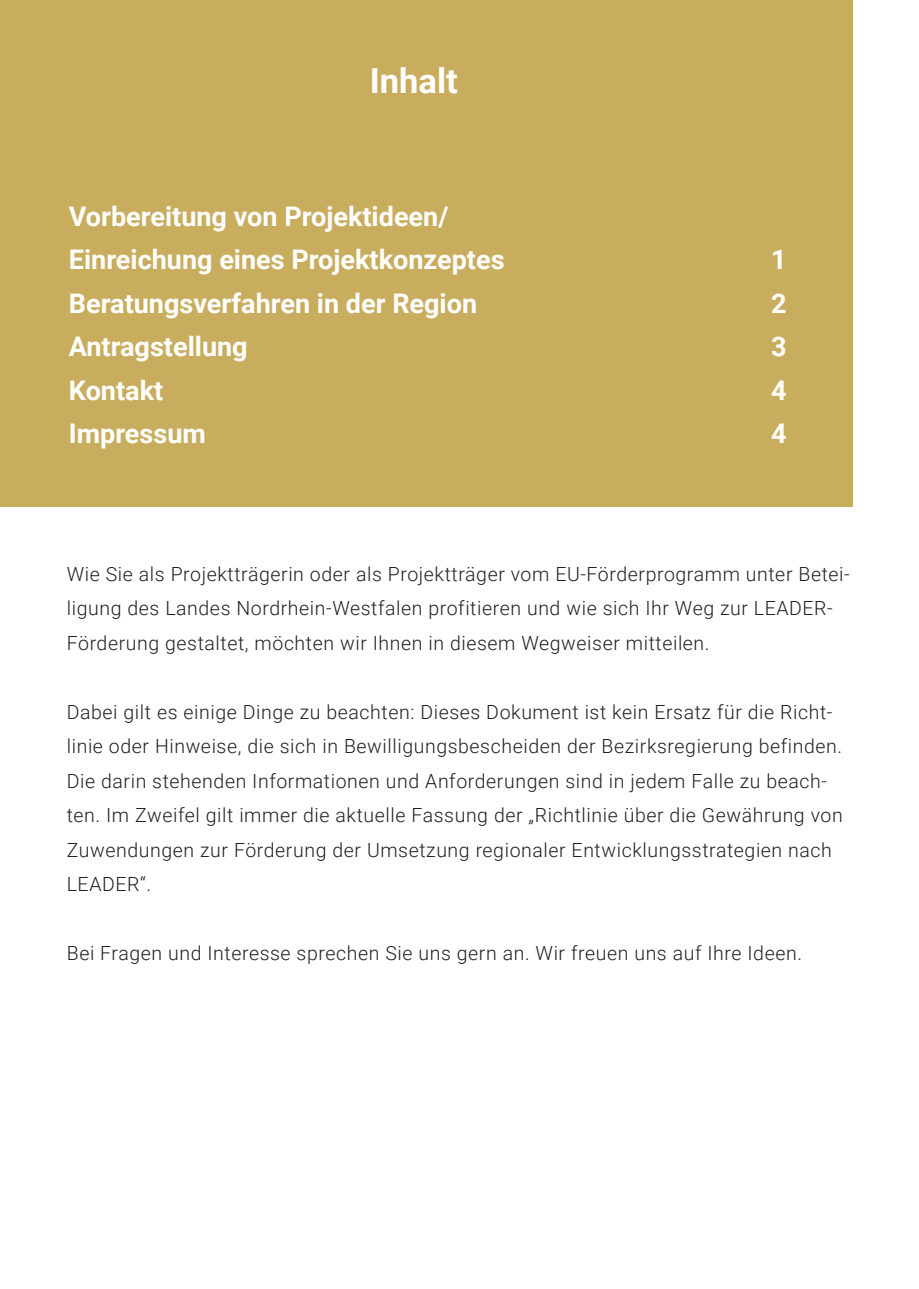
<style>
.page{position:relative;width:919px;height:1289px;background:#fff}
.page>*{position:absolute;margin:0;border:0;box-sizing:border-box;transform-origin:0 0}
.t1{font:700 34.5px "Roboto";color:#fff}
.t2{font:700 27px/43.5px "Roboto";color:#fff}
.t3{font:300 19.5px/34.5px "Roboto";letter-spacing:.03em;color:#231f20}
</style>
<div class="page">
<div style="left:0;top:0;width:852px;height:506px;background:#c9ad5e"></div>
<h1 class="t1" style="left:370px;top:66px;width:90px">Inhalt</h1>
<h2 class="t2" style="left:69px;top:197px;width:437px">Vorbereitung von Projektideen/<br>Einreichung eines Projektkonzeptes</h2>
<h2 class="t2" style="left:771px;top:240px;width:17px">1</h2>
<h2 class="t2" style="left:69px;top:284px;width:410px">Beratungsverfahren in der Region</h2>
<h2 class="t2" style="left:771px;top:284px;width:17px">2</h2>
<h2 class="t2" style="left:69px;top:327px;width:180px">Antragstellung</h2>
<h2 class="t2" style="left:771px;top:327px;width:17px">3</h2>
<h2 class="t2" style="left:69px;top:371px;width:96px">Kontakt</h2>
<h2 class="t2" style="left:771px;top:371px;width:17px">4</h2>
<h2 class="t2" style="left:69px;top:414px;width:138px">Impressum</h2>
<h2 class="t2" style="left:771px;top:414px;width:17px">4</h2>
<p class="t3" style="left:67px;top:558px;width:784px">Wie Sie als Projektträgerin oder als Projektträger vom EU-Förderprogramm unter Betei&shy;ligung des Landes Nordrhein-Westfalen profitieren und wie sich Ihr Weg zur LEADER-<br>Förderung gestaltet, möchten wir Ihnen in diesem Wegweiser mitteilen.</p>
<p class="t3" style="left:67px;top:696px;width:777px">Dabei gilt es einige Dinge zu beachten: Dieses Dokument ist kein Ersatz für die Richt&shy;linie oder Hinweise, die sich in Bewilligungsbescheiden der Bezirksregierung befinden.<br>Die darin stehenden Informationen und Anforderungen sind in jedem Falle zu beach&shy;ten. Im Zweifel gilt immer die aktuelle Fassung der „Richtlinie über die Gewährung von Zuwendungen zur Förderung der Umsetzung regionaler Entwicklungsstrategien nach LEADER“.</p>
<p class="t3" style="left:67px;top:937px;width:736px">Bei Fragen und Interesse sprechen Sie uns gern an. Wir freuen uns auf Ihre Ideen.</p>
</div>
